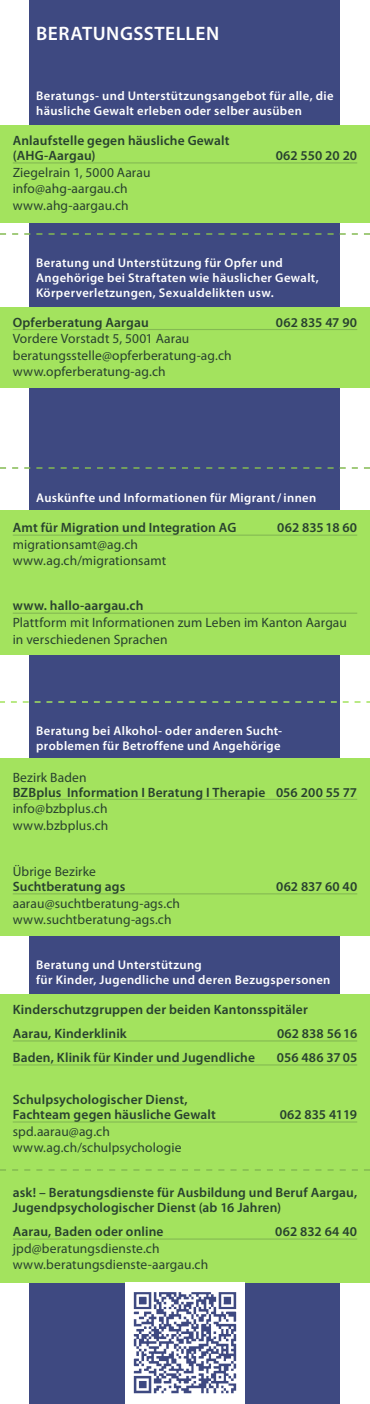
<style>
.page{position:relative;width:370px;height:1404px;background:#fff}
.page>*{position:absolute;margin:0;border:0;box-sizing:border-box;transform-origin:0 0}
.t1{font:600 19.5px "Myriad Pro";letter-spacing:.025em;color:#fff}
.t2{font:600 13.5px/15px "Myriad Pro";letter-spacing:.01em;color:#28412f}
.t3{font:13.5px/16.5px "Myriad Pro";letter-spacing:.01em;color:#28412f}
.t4{font:600 12.6px/15px "Myriad Pro";letter-spacing:.03em;color:#fff}
</style>
<div class="page">
<div style="left:30px;top:0;width:310px;height:1403px;background:#3e4981"></div>
<div style="left:0;top:307px;width:370px;height:81px;background:#a3e35e"></div>
<div style="left:0;top:994px;width:370px;height:288px;background:#a3e35e"></div>
<div style="left:0;top:510px;width:370px;height:145px;background:#a3e35e"></div>
<div style="left:0;top:758px;width:370px;height:177px;background:#a3e35e"></div>
<div style="left:0;top:125px;width:370px;height:98px;background:#a3e35e"></div>
<hr style="left:13px;top:162px;width:344px;height:1px;background:#84ba52">
<hr style="left:13px;top:329px;width:344px;height:1px;background:#84ba52">
<hr style="left:13px;top:534px;width:344px;height:1px;background:#84ba52">
<hr style="left:13px;top:612px;width:344px;height:1px;background:#84ba52">
<hr style="left:13px;top:798px;width:344px;height:1px;background:#84ba52">
<hr style="left:13px;top:893px;width:344px;height:1px;background:#84ba52">
<hr style="left:13px;top:1040px;width:344px;height:1px;background:#84ba52">
<hr style="left:13px;top:1064px;width:344px;height:1px;background:#84ba52">
<hr style="left:13px;top:1121px;width:344px;height:1px;background:#84ba52">
<hr style="left:13px;top:1238px;width:344px;height:1px;background:#84ba52">
<svg style="left:0;top:233px;width:370px;height:2px"></svg>
<svg style="left:0;top:467px;width:370px;height:1px"></svg>
<svg style="left:0;top:1169px;width:370px;height:1px"></svg>
<svg style="left:0;top:701px;width:370px;height:1px"></svg>
<img style="left:125px;top:1282px;width:119px;height:120px">
<h1 class="t1" style="left:36px;top:21px;width:185px">BERATUNGSSTELLEN</h1>
<p class="t4" style="left:36px;top:88px;width:299px">Beratungs- und Unterstützungsangebot für alle, die häusliche Gewalt erleben oder selber ausüben</p>
<p class="t2" style="left:13px;top:133px;width:218px">Anlaufstelle gegen häusliche Gewalt (AHG-Aargau)</p>
<p class="t2" style="left:276px;top:148px;width:83px">062 550 20 20</p>
<p class="t3" style="left:13px;top:164px;width:139px">Ziegelrain 1, 5000 Aarau info@ahg-aargau.ch www.ahg-aargau.ch</p>
<p class="t4" style="left:36px;top:255px;width:284px">Beratung und Unterstützung für Opfer und<br>Angehörige bei Straftaten wie häuslicher Gewalt,<br>Körperverletzungen, Sexualdelikten usw.</p>
<p class="t2" style="left:13px;top:314px;width:137px">Opferberatung Aargau</p>
<p class="t2" style="left:276px;top:314px;width:83px">062 835 47 90</p>
<p class="t3" style="left:13px;top:330px;width:220px">Vordere Vorstadt 5, 5001 Aarau beratungsstelle@opferberatung-ag.ch www.opferberatung-ag.ch</p>
<p class="t4" style="left:36px;top:490px;width:282px">Auskünfte und Informationen für Migrant/innen</p>
<p class="t2" style="left:13px;top:520px;width:225px">Amt für Migration und Integration AG</p>
<p class="t2" style="left:277px;top:520px;width:81px">062 835 18 60</p>
<p class="t3" style="left:13px;top:536px;width:155px">migrationsamt@ag.ch www.ag.ch/migrationsamt</p>
<p class="t2" style="left:13px;top:598px;width:132px">www. hallo-aargau.ch</p>
<p class="t3" style="left:13px;top:614px;width:336px">Plattform mit Informationen zum Leben im Kanton Aargau in verschiedenen Sprachen</p>
<p class="t4" style="left:36px;top:723px;width:247px">Beratung bei Alkohol- oder anderen Sucht&shy;problemen für Betroffene und Angehörige</p>
<p class="t3" style="left:13px;top:768px;width:75px">Bezirk Baden</p>
<p class="t2" style="left:13px;top:784px;width:346px">BZBplus Information I Beratung I Therapie 056 200 55 77</p>
<p class="t3" style="left:13px;top:800px;width:97px">info@bzbplus.ch www.bzbplus.ch</p>
<p class="t3" style="left:13px;top:863px;width:85px">Übrige Bezirke</p>
<p class="t2" style="left:13px;top:878px;width:114px">Suchtberatung ags</p>
<p class="t2" style="left:276px;top:878px;width:83px">062 837 60 40</p>
<p class="t3" style="left:13px;top:894px;width:169px">aarau@suchtberatung-ags.ch www.suchtberatung-ags.ch</p>
<p class="t4" style="left:36px;top:957px;width:296px">Beratung und Unterstützung<br>für Kinder, Jugendliche und deren Bezugspersonen</p>
<p class="t2" style="left:13px;top:997px;width:297px;line-height:24px">Kinderschutzgruppen der beiden Kantonsspitäler<br>Aarau, Kinderklinik</p>
<p class="t2" style="left:277px;top:1025px;width:82px">062 838 56 16</p>
<p class="t2" style="left:13px;top:1049px;width:244px">Baden, Klinik für Kinder und Jugendliche</p>
<p class="t2" style="left:277px;top:1049px;width:82px">056 486 37 05</p>
<p class="t2" style="left:13px;top:1091px;width:205px">Schulpsychologischer Dienst,<br>Fachteam gegen häusliche Gewalt</p>
<p class="t2" style="left:280px;top:1106px;width:79px">062 835 4119</p>
<p class="t3" style="left:13px;top:1122px;width:170px">spd.aarau@ag.ch www.ag.ch/schulpsychologie</p>
<p class="t2" style="left:13px;top:1184px;width:346px">ask! – Beratungsdienste für Ausbildung und Beruf Aargau,<br>Jugendpsychologischer Dienst (ab 16 Jahren)</p>
<p class="t2" style="left:13px;top:1223px;width:152px">Aarau, Baden oder online</p>
<p class="t2" style="left:275px;top:1223px;width:83px">062 832 64 40</p>
<p class="t3" style="left:13px;top:1239px;width:197px">jpd@beratungsdienste.ch www.beratungsdienste-aargau.ch</p>
</div>
